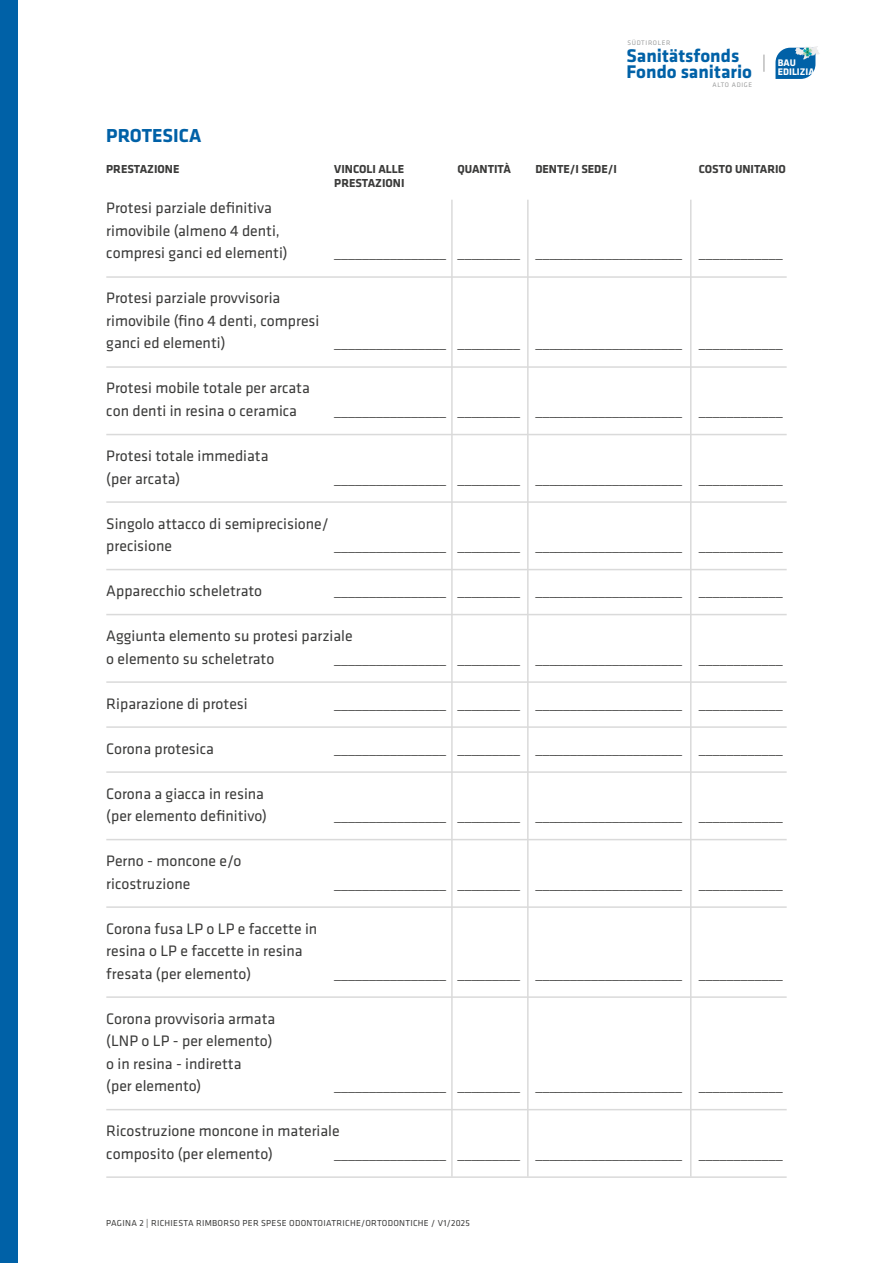
<style>
.page{position:relative;width:893px;height:1263px;background:#fff}
.page>*{position:absolute;margin:0;border:0;box-sizing:border-box;transform-origin:0 0}
.t1{font:700 19.5px "Klavika";color:#0061a7}
.t2{font:700 19.05px/16.5px "Klavika";color:#0061a7}
.t3{font:15.75px/22.5px "Klavika";color:#3b3b3a}
.t4{font:700 12px "Klavika";color:#3b3b3a}
.t5{font:700 9.9px "Klavika";color:#fff}
.t6{font:9px "Klavika";letter-spacing:.03em;color:#3b3b3a}
.t7{font:6.75px "Klavika";letter-spacing:.1em;color:#9c9d9d}
</style>
<div class="page">
<div style="left:0;top:0;width:17px;height:1263px;background:#0061a7"></div>
<svg style="left:775px;top:46px;width:45px;height:33px"></svg>
<svg style="left:764px;top:55px;width:1px;height:17px"></svg>
<hr style="left:106px;top:276px;width:681px;height:2px;background:#dadada">
<hr style="left:106px;top:366px;width:681px;height:2px;background:#dadada">
<hr style="left:106px;top:434px;width:681px;height:1px;background:#dadada">
<hr style="left:106px;top:501px;width:681px;height:2px;background:#dadada">
<hr style="left:106px;top:569px;width:681px;height:1px;background:#dadada">
<hr style="left:106px;top:614px;width:681px;height:1px;background:#dadada">
<hr style="left:106px;top:681px;width:681px;height:2px;background:#dadada">
<hr style="left:106px;top:726px;width:681px;height:2px;background:#dadada">
<hr style="left:106px;top:771px;width:681px;height:2px;background:#dadada">
<hr style="left:106px;top:839px;width:681px;height:1px;background:#dadada">
<hr style="left:106px;top:906px;width:681px;height:2px;background:#dadada">
<hr style="left:106px;top:996px;width:681px;height:2px;background:#dadada">
<hr style="left:106px;top:1109px;width:681px;height:1px;background:#dadada">
<hr style="left:106px;top:1176px;width:681px;height:2px;background:#dadada">
<hr style="left:451px;top:200px;width:2px;height:977px;background:#dadada">
<hr style="left:527px;top:200px;width:2px;height:977px;background:#dadada">
<hr style="left:690px;top:200px;width:1px;height:977px;background:#dadada">
<p class="t7" style="left:627px;top:38px;width:45px">SÜDTIROLER</p>
<p class="t2" style="left:626px;top:47px;width:127px">Sanitätsfonds<br>Fondo sanitario</p>
<p class="t7" style="left:712px;top:80px;width:41px">ALTO ADIGE</p>
<p class="t5" style="left:778px;top:57px;width:19px">BAU</p>
<p class="t5" style="left:778px;top:66px;width:38px">EDILIZIA</p>
<p class="t1" style="left:106px;top:125px;width:97px">PROTESICA</p>
<p class="t4" style="left:106px;top:163px;width:75px">PRESTAZIONE</p>
<p class="t4" style="left:334px;top:163px;width:72px">VINCOLI ALLE</p>
<p class="t4" style="left:457px;top:163px;width:55px">QUANTITÀ</p>
<p class="t4" style="left:535px;top:163px;width:83px">DENTE/I SEDE/I</p>
<p class="t4" style="left:699px;top:163px;width:89px">COSTO UNITARIO</p>
<p class="t4" style="left:334px;top:176px;width:72px">PRESTAZIONI</p>
<p class="t3" style="left:106px;top:196px;width:183px">Protesi parziale definitiva rimovibile (almeno 4 denti, compresi ganci ed elementi)</p>
<p class="t3" style="left:334px;top:241px;width:450px">________________ _________ _____________________ ____________</p>
<p class="t3" style="left:106px;top:286px;width:215px">Protesi parziale provvisoria rimovibile (fino 4 denti, compresi ganci ed elementi)</p>
<p class="t3" style="left:334px;top:331px;width:450px">________________ _________ _____________________ ____________</p>
<p class="t3" style="left:106px;top:376px;width:205px">Protesi mobile totale per arcata con denti in resina o ceramica</p>
<p class="t3" style="left:334px;top:399px;width:450px">________________ _________ _____________________ ____________</p>
<p class="t3" style="left:106px;top:444px;width:164px">Protesi totale immediata (per arcata)</p>
<p class="t3" style="left:334px;top:466px;width:450px">________________ _________ _____________________ ____________</p>
<p class="t3" style="left:106px;top:511px;width:224px">Singolo attacco di semiprecisione/ precisione</p>
<p class="t3" style="left:334px;top:534px;width:450px">________________ _________ _____________________ ____________</p>
<p class="t3" style="left:106px;top:579px;width:157px">Apparecchio scheletrato</p>
<p class="t3" style="left:334px;top:579px;width:450px">________________ _________ _____________________ ____________</p>
<p class="t3" style="left:106px;top:624px;width:248px">Aggiunta elemento su protesi parziale o elemento su scheletrato</p>
<p class="t3" style="left:334px;top:646px;width:450px">________________ _________ _____________________ ____________</p>
<p class="t3" style="left:106px;top:691px;width:143px">Riparazione di protesi</p>
<p class="t3" style="left:334px;top:691px;width:450px">________________ _________ _____________________ ____________</p>
<p class="t3" style="left:106px;top:736px;width:109px">Corona protesica</p>
<p class="t3" style="left:334px;top:736px;width:450px">________________ _________ _____________________ ____________</p>
<p class="t3" style="left:106px;top:781px;width:162px">Corona a giacca in resina (per elemento definitivo)</p>
<p class="t3" style="left:334px;top:804px;width:450px">________________ _________ _____________________ ____________</p>
<p class="t3" style="left:106px;top:849px;width:137px">Perno - moncone e/o ricostruzione</p>
<p class="t3" style="left:334px;top:871px;width:450px">________________ _________ _____________________ ____________</p>
<p class="t3" style="left:106px;top:916px;width:212px">Corona fusa LP o LP e faccette in resina o LP e faccette in resina fresata (per elemento)</p>
<p class="t3" style="left:334px;top:961px;width:450px">________________ _________ _____________________ ____________</p>
<p class="t3" style="left:106px;top:1006px;width:170px">Corona provvisoria armata (LNP o LP - per elemento) o in resina - indiretta<br>(per elemento)</p>
<p class="t3" style="left:334px;top:1074px;width:450px">________________ _________ _____________________ ____________</p>
<p class="t3" style="left:106px;top:1119px;width:235px">Ricostruzione moncone in materiale composito (per elemento)</p>
<p class="t3" style="left:334px;top:1141px;width:450px">________________ _________ _____________________ ____________</p>
<p class="t6" style="left:106px;top:1217px;width:365px">PAGINA 2 | RICHIESTA RIMBORSO PER SPESE ODONTOIATRICHE/ORTODONTICHE / V1/2025</p>
</div>
